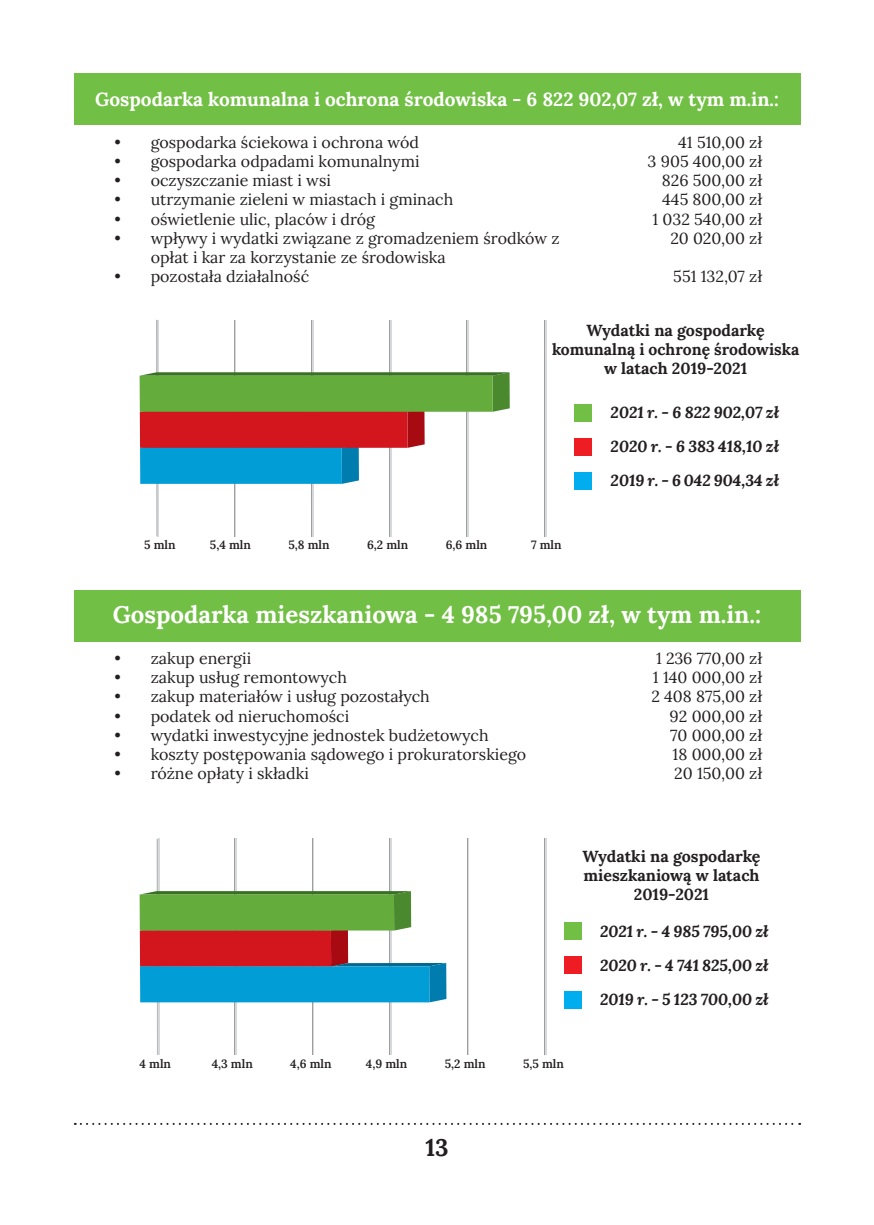
<style>
.page{position:relative;width:874px;height:1225px;background:#fff}
.page>*{position:absolute;margin:0;border:0;box-sizing:border-box;transform-origin:0 0}
.t1{font:700 24px "Lora";color:#fff}
.t2{font:700 24px "Lora";color:#231f20}
.t3{font:700 19px "Lora";color:#fff}
.t4{font:16px/19.2px "Lora";color:#231f20}
.t5{font:italic 700 16px "Lora";color:#231f20}
.t6{font:700 16px/19.2px "Lora";color:#231f20;text-align:center}
.t7{font:600 12px "Lora";color:#231f20}
</style>
<div class="page">
<svg style="left:75px;top:1123px;width:724px;height:2px"></svg>
<div style="left:74px;top:74px;width:725px;height:51px;background:#71bf44"></div>
<hr style="left:234px;top:320px;width:2px;height:216px;background:#d7d8da">
<hr style="left:234px;top:320px;width:1px;height:216px;background:#9c9ea1">
<hr style="left:312px;top:320px;width:1px;height:216px;background:#d7d8da">
<hr style="left:311px;top:320px;width:1px;height:216px;background:#9c9ea1">
<hr style="left:389px;top:320px;width:2px;height:216px;background:#d7d8da">
<hr style="left:389px;top:320px;width:1px;height:216px;background:#9c9ea1">
<hr style="left:467px;top:320px;width:1px;height:216px;background:#d7d8da">
<hr style="left:466px;top:320px;width:1px;height:216px;background:#9c9ea1">
<hr style="left:544px;top:320px;width:2px;height:216px;background:#d7d8da">
<hr style="left:544px;top:320px;width:1px;height:216px;background:#9c9ea1">
<hr style="left:157px;top:320px;width:2px;height:216px;background:#d7d8da">
<hr style="left:156px;top:320px;width:1px;height:216px;background:#9c9ea1">
<svg style="left:139px;top:372px;width:370px;height:112px"></svg>
<div style="left:139px;top:376px;width:353px;height:36px;background:#64ac3c"></div>
<div style="left:574px;top:404px;width:17px;height:17px;background:#71bf44"></div>
<div style="left:574px;top:438px;width:17px;height:17px;background:#ee1d23"></div>
<div style="left:74px;top:590px;width:725px;height:51px;background:#71bf44"></div>
<hr style="left:235px;top:838px;width:1px;height:217px;background:#d7d8da">
<hr style="left:234px;top:838px;width:1px;height:217px;background:#9c9ea1">
<hr style="left:312px;top:838px;width:2px;height:217px;background:#d7d8da">
<hr style="left:312px;top:838px;width:1px;height:217px;background:#9c9ea1">
<hr style="left:389px;top:838px;width:2px;height:217px;background:#d7d8da">
<hr style="left:389px;top:838px;width:1px;height:217px;background:#9c9ea1">
<hr style="left:467px;top:838px;width:2px;height:217px;background:#d7d8da">
<hr style="left:466px;top:838px;width:1px;height:217px;background:#9c9ea1">
<hr style="left:544px;top:838px;width:2px;height:217px;background:#d7d8da">
<hr style="left:544px;top:838px;width:1px;height:217px;background:#9c9ea1">
<hr style="left:158px;top:838px;width:1px;height:217px;background:#d7d8da">
<hr style="left:157px;top:838px;width:1px;height:217px;background:#9c9ea1">
<svg style="left:139px;top:891px;width:307px;height:111px"></svg>
<div style="left:139px;top:894px;width:255px;height:36px;background:#64ac3c"></div>
<div style="left:564px;top:923px;width:17px;height:17px;background:#71bf44"></div>
<div style="left:564px;top:957px;width:17px;height:17px;background:#ee1d23"></div>
<div style="left:574px;top:472px;width:17px;height:17px;background:#00aeef"></div>
<div style="left:564px;top:991px;width:17px;height:17px;background:#00aeef"></div>
<p class="t3" style="left:95px;top:85px;width:684px">Gospodarka komunalna i ochrona środowiska - 6 822 902,07 zł, w tym m.in.:</p>
<p class="t4" style="left:115px;top:131px;width:306px">• gospodarka ściekowa i ochrona wód</p>
<p class="t4" style="left:115px;top:150px;width:306px">• gospodarka odpadami komunalnymi</p>
<p class="t4" style="left:115px;top:170px;width:218px">• oczyszczanie miast i wsi</p>
<p class="t4" style="left:115px;top:189px;width:340px">• utrzymanie zieleni w miastach i gminach</p>
<p class="t4" style="left:115px;top:208px;width:262px">• oświetlenie ulic, placów i dróg</p>
<p class="t4" style="left:151px;top:227px;width:410px;text-indent:-36px">• wpływy i wydatki związane z gromadzeniem środków z opłat i kar za korzystanie ze środowiska</p>
<p class="t4" style="left:115px;top:266px;width:196px">• pozostała działalność</p>
<p class="t4" style="left:678px;top:131px;width:85px">41 510,00 zł</p>
<p class="t4" style="left:647px;top:150px;width:116px">3 905 400,00 zł</p>
<p class="t4" style="left:661px;top:170px;width:102px">826 500,00 zł</p>
<p class="t4" style="left:662px;top:189px;width:101px">445 800,00 zł</p>
<p class="t4" style="left:652px;top:208px;width:111px">1 032 540,00 zł</p>
<p class="t4" style="left:670px;top:227px;width:93px">20 020,00 zł</p>
<p class="t4" style="left:673px;top:266px;width:90px">551 132,07 zł</p>
<p class="t6" style="left:551px;top:319px;width:248px">Wydatki na gospodarkę komunalną i ochronę środowiska w latach 2019-2021</p>
<p class="t7" style="left:144px;top:535px;width:33px">5 mln</p>
<p class="t7" style="left:210px;top:535px;width:42px">5,4 mln</p>
<p class="t7" style="left:288px;top:535px;width:43px">5,8 mln</p>
<p class="t7" style="left:367px;top:535px;width:43px">6,2 mln</p>
<p class="t7" style="left:445px;top:535px;width:43px">6,6 mln</p>
<p class="t7" style="left:531px;top:535px;width:32px">7 mln</p>
<p class="t5" style="left:610px;top:401px;width:170px">2021 r. - 6 822 902,07 zł</p>
<p class="t5" style="left:610px;top:435px;width:170px">2020 r. - 6 383 418,10 zł</p>
<p class="t5" style="left:610px;top:469px;width:170px">2019 r. - 6 042 904,34 zł</p>
<p class="t1" style="left:113px;top:596px;width:649px">Gospodarka mieszkaniowa - 4 985 795,00 zł, w tym m.in.:</p>
<p class="t4" style="left:115px;top:647px;width:138px">• zakup energii</p>
<p class="t4" style="left:115px;top:667px;width:234px">• zakup usług remontowych</p>
<p class="t4" style="left:115px;top:686px;width:316px">• zakup materiałów i usług pozostałych</p>
<p class="t4" style="left:115px;top:705px;width:236px">• podatek od nieruchomości</p>
<p class="t4" style="left:115px;top:724px;width:375px">• wydatki inwestycyjne jednostek budżetowych</p>
<p class="t4" style="left:115px;top:743px;width:413px">• koszty postępowania sądowego i prokuratorskiego</p>
<p class="t4" style="left:115px;top:763px;width:196px">• różne opłaty i składki</p>
<p class="t4" style="left:655px;top:647px;width:108px">1 236 770,00 zł</p>
<p class="t4" style="left:652px;top:667px;width:111px">1 140 000,00 zł</p>
<p class="t4" style="left:651px;top:686px;width:112px">2 408 875,00 zł</p>
<p class="t4" style="left:669px;top:705px;width:94px">92 000,00 zł</p>
<p class="t4" style="left:669px;top:724px;width:93px">70 000,00 zł</p>
<p class="t4" style="left:672px;top:743px;width:91px">18 000,00 zł</p>
<p class="t4" style="left:674px;top:763px;width:89px">20 150,00 zł</p>
<p class="t6" style="left:582px;top:845px;width:179px">Wydatki na gospodarkę mieszkaniową w latach<br>2019-2021</p>
<p class="t7" style="left:139px;top:1054px;width:33px">4 mln</p>
<p class="t7" style="left:211px;top:1054px;width:43px">4,3 mln</p>
<p class="t7" style="left:290px;top:1054px;width:43px">4,6 mln</p>
<p class="t7" style="left:366px;top:1054px;width:43px">4,9 mln</p>
<p class="t7" style="left:444px;top:1054px;width:42px">5,2 mln</p>
<p class="t7" style="left:523px;top:1054px;width:42px">5,5 mln</p>
<p class="t2" style="left:425px;top:1129px;width:25px">13</p>
<p class="t5" style="left:600px;top:920px;width:170px">2021 r. - 4 985 795,00 zł</p>
<p class="t5" style="left:600px;top:954px;width:170px">2020 r. - 4 741 825,00 zł</p>
<p class="t5" style="left:600px;top:988px;width:170px">2019 r. - 5 123 700,00 zł</p>
</div>
